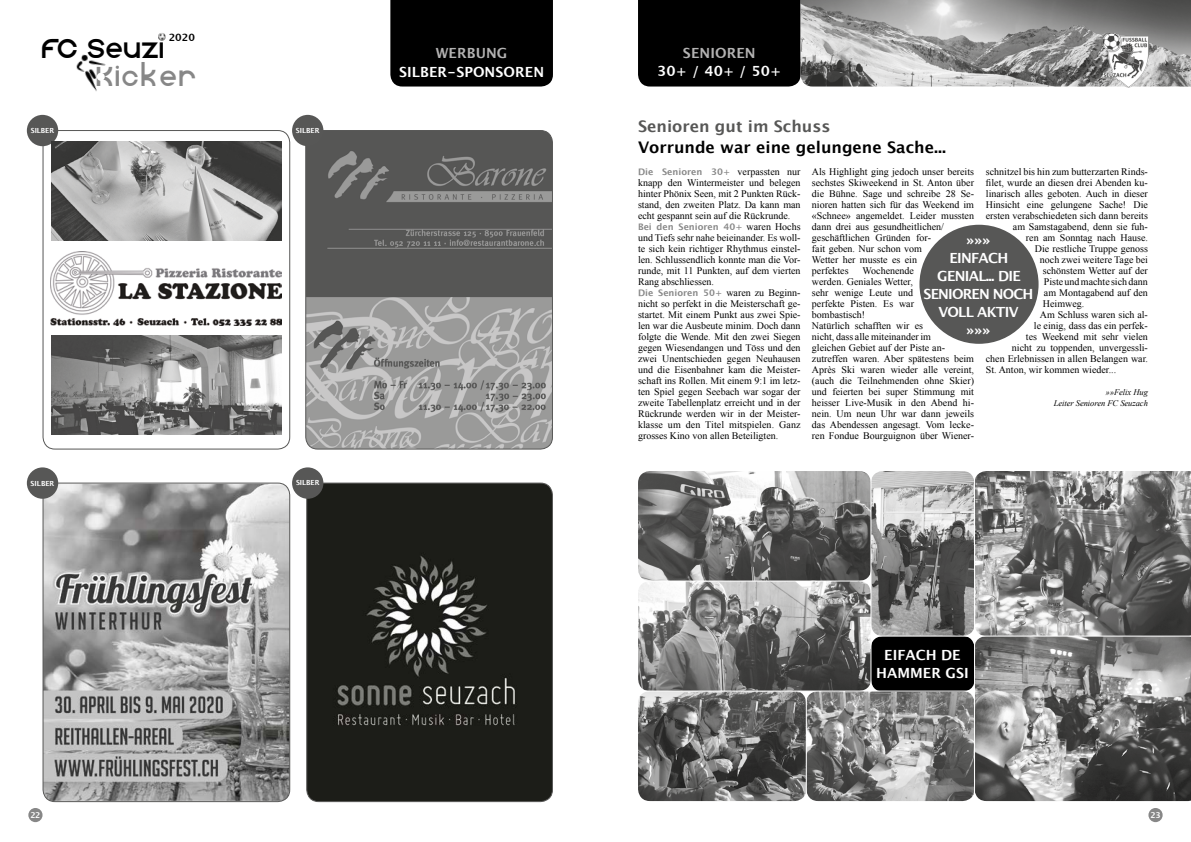
<style>
.page{position:relative;width:1191px;height:842px;background:#fff}
.page>*{position:absolute;margin:0;border:0;box-sizing:border-box;transform-origin:0 0}
.t1{font:35.4px "faucet";color:#000}
.t2{font:35.4px "faucet";letter-spacing:.04em;color:#878787}
.t3{font:700 16px "Lucida Grande";color:#000}
.t4{font:700 16px "Lucida Grande";color:#575756}
.t5{font:700 14px/18px "Lucida Grande";letter-spacing:-.05em;color:#fff;text-align:center}
.t6{font:700 14px/18px "Lucida Grande";color:#fff;text-align:center}
.t7{font:700 14px "Lucida Grande";letter-spacing:.005em;color:#fff}
.t8{font:700 14px "Lucida Grande";letter-spacing:.005em;color:#b3b2b2}
.t9{font:10px/11px "Times New Roman";color:#000;text-align:justify}
.t10{font:700 10px "Lucida Grande";color:#000}
.t11{font:700 9px "Lucida Grande";color:#878787}
.t12{font:italic 8.5px/11px "Times New Roman";letter-spacing:-.005em;color:#000;text-align:right}
.t13{font:700 8px "Lucida Grande";color:#fff}
.t14{font:700 7px "Lucida Grande";letter-spacing:-.005em;color:#fff}
.s1{font-family:"Times New Roman";font-weight:400;font-size:10px;color:#000}
</style>
<div class="page">
<div style="left:390px;top:0;width:163px;height:87px;background:#000"></div>
<div style="left:638px;top:0;width:162px;height:87px;background:#000"></div>
<img style="left:76px;top:54px;width:30px;height:37px">
<svg style="left:158px;top:33px;width:8px;height:8px"></svg>
<div style="left:97px;top:73px;width:8px;height:8px;background:#fff;border-radius:50%"></div>
<img style="left:638px;top:471px;width:232px;height:219px">
<img style="left:638px;top:691px;width:336px;height:110px">
<img style="left:975px;top:471px;width:216px;height:330px">
<img style="left:800px;top:0;width:391px;height:87px">
<img style="left:871px;top:471px;width:103px;height:165px">
<div style="left:871px;top:636px;width:103px;height:56px;background:#000;border-radius:12px"></div>
<div style="left:1148px;top:808px;width:14px;height:14px;background:#878787;border-radius:50%"></div>
<div style="left:28px;top:808px;width:15px;height:14px;background:#878787;border-radius:50%"></div>
<img style="left:308px;top:483px;width:244px;height:319px">
<div style="left:306px;top:483px;width:247px;height:319px;border:1px solid #575756;border-radius:12px"></div>
<img style="left:50px;top:252px;width:231px;height:73px">
<div style="left:43px;top:130px;width:247px;height:320px;border:1px solid #575756;border-radius:12px"></div>
<img style="left:307px;top:131px;width:244px;height:317px">
<div style="left:305px;top:130px;width:248px;height:320px;border:1px solid #575756;border-radius:12px"></div>
<div style="left:27px;top:115px;width:31px;height:31px;background:#575756;border-radius:50%"></div>
<div style="left:292px;top:467px;width:31px;height:32px;background:#575756;border-radius:50%"></div>
<img style="left:51px;top:142px;width:231px;height:99px">
<img style="left:51px;top:335px;width:231px;height:99px">
<hr style="left:636px;top:690px;width:336px;height:1px;background:#fff">
<hr style="left:873px;top:636px;width:318px;height:1px;background:#fff">
<hr style="left:636px;top:580px;width:232px;height:1px;background:#fff">
<hr style="left:805px;top:692px;width:1px;height:109px;background:#fff">
<div style="left:919px;top:225px;width:119px;height:119px;background:#575756;border-radius:50%"></div>
<div style="left:292px;top:115px;width:31px;height:31px;background:#575756;border-radius:50%"></div>
<img style="left:43px;top:484px;width:247px;height:317px">
<div style="left:43px;top:483px;width:247px;height:319px;border:1px solid #575756;border-radius:12px"></div>
<div style="left:27px;top:467px;width:31px;height:32px;background:#575756;border-radius:50%"></div>
<p class="t10" style="left:169px;top:29px;width:28px">2020</p>
<h1 class="t1" style="left:41px;top:26px;width:124px">FC Seuzi</h1>
<h1 class="t2" style="left:96px;top:54px;width:102px">Kicker</h1>
<p class="t14" style="left:31px;top:125px;width:25px">SILBER</p>
<p class="t14" style="left:31px;top:477px;width:25px">SILBER</p>
<p class="t14" style="left:296px;top:125px;width:25px">SILBER</p>
<h3 class="t8" style="left:436px;top:42px;width:73px">WERBUNG</h3>
<h3 class="t7" style="left:399px;top:60px;width:146px">SILBER-SPONSOREN</h3>
<p class="t14" style="left:296px;top:477px;width:25px">SILBER</p>
<h3 class="t8" style="left:683px;top:42px;width:74px">SENIOREN</h3>
<h3 class="t5" style="left:657px;top:62px;width:126px">30+ / 40+ / 50+</h3>
<h2 class="t4" style="left:638px;top:113px;width:194px">Senioren gut im Schuss</h2>
<h2 class="t3" style="left:638px;top:134px;width:309px">Vorrunde war eine gelungene Sache...</h2>
<p class="t11" style="left:638px;top:164px;width:164px">Die Senioren 30+ <span class="s1">verpassten nur</span></p>
<p class="t9" style="left:638px;top:177px;width:164px">knapp den Wintermeister und belegen hinter Phönix Seen, mit 2 Punkten Rück&shy;stand, den zweiten Platz. Da kann man echt gespannt sein auf die Rückrunde.</p>
<p class="t11" style="left:638px;top:219px;width:164px">Bei den Senioren 40+ <span class="s1">waren Hochs</span></p>
<p class="t9" style="left:638px;top:232px;width:164px">und Tiefs sehr nahe beieinander. Es woll&shy;te sich kein richtiger Rhythmus einstel&shy;len. Schlussendlich konnte man die Vor&shy;runde, mit 11 Punkten, auf dem vierten Rang abschliessen.</p>
<p class="t11" style="left:638px;top:285px;width:164px">Die Senioren 50+ <span class="s1">waren zu Beginn-</span></p>
<p class="t9" style="left:638px;top:298px;width:164px">nicht so perfekt in die Meisterschaft ge&shy;startet. Mit einem Punkt aus zwei Spie&shy;len war die Ausbeute minim. Doch dann folgte die Wende. Mit den zwei Siegen gegen Wiesendangen und Töss und den zwei Unentschieden gegen Neuhausen und die Eisenbahner kam die Meister&shy;schaft ins Rollen. Mit einem 9:1 im letz&shy;ten Spiel gegen Seebach war sogar der zweite Tabellenplatz erreicht und in der Rückrunde werden wir in der Meister&shy;klasse um den Titel mitspielen. Ganz grosses Kino von allen Beteiligten.</p>
<p class="t9" style="left:812px;top:166px;width:164px;text-align:left">Als Highlight ging jedoch unser bereits sechstes Skiweekend in St. Anton über die Bühne. Sage und schreibe 28 Se&shy;nioren hatten sich für das Weekend im «Schnee» angemeldet. Leider mussten dann drei aus gesundheitlichen/ geschäftlichen Gründen for-<br>fait geben. Nur schon vom<br>Wetter her musste es ein<br>perfektes</p>
<p class="t9" style="left:986px;top:166px;width:164px">schnitzel bis hin zum butterzarten Rinds-</p>
<p class="t9" style="left:986px;top:177px;width:163px">filet, wurde an diesen drei Abenden ku-</p>
<p class="t9" style="left:986px;top:188px;width:163px">linarisch alles geboten. Auch in dieser</p>
<p class="t9" style="left:986px;top:199px;width:164px">Hinsicht eine gelungene Sache! Die</p>
<p class="t9" style="left:986px;top:210px;width:164px">ersten verabschiedeten sich dann bereits</p>
<p class="t9" style="left:1013px;top:221px;width:137px">am Samstagabend, denn sie fuh-</p>
<p class="t9" style="left:1026px;top:232px;width:124px">ren am Sonntag nach Hause.</p>
<p class="t9" style="left:1035px;top:243px;width:114px">Die restliche Truppe genoss</p>
<p class="t9" style="left:1040px;top:254px;width:109px">noch zwei weitere Tage bei</p>
<p class="t9" style="left:1043px;top:265px;width:107px">schönstem Wetter auf der</p>
<p class="t9" style="left:1044px;top:276px;width:105px">Piste und machte sich dann</p>
<p class="t9" style="left:1044px;top:287px;width:106px">am Montagabend auf den</p>
<p class="t9" style="left:1043px;top:298px;width:43px">Heimweg.</p>
<p class="t9" style="left:1040px;top:309px;width:110px">Am Schluss waren sich al-</p>
<p class="t9" style="left:1034px;top:320px;width:116px">le einig, dass das ein perfek-</p>
<p class="t9" style="left:1026px;top:331px;width:124px">tes Weekend mit sehr vielen</p>
<p class="t9" style="left:1012px;top:342px;width:138px">nicht zu toppenden, unvergessli-</p>
<p class="t9" style="left:986px;top:353px;width:164px">chen Erlebnissen in allen Belangen war.</p>
<p class="t9" style="left:986px;top:364px;width:132px">St. Anton, wir kommen wieder...</p>
<p class="t12" style="left:1053px;top:386px;width:96px">»»Felix Hug<br>Leiter Senioren FC Seuzach</p>
<h3 class="t5" style="left:923px;top:231px;width:111px">»»»<br>EINFACH<br>GENIAL... DIE<br>SENIOREN NOCH<br>VOLL AKTIV<br>»»»</h3>
<p class="t9" style="left:812px;top:265px;width:164px;text-align:left;text-indent:51px">Wochenende<br>werden. Geniales Wetter,<br>sehr wenige Leute und<br>perfekte Pisten. Es war<br>bombastisch!<br>Natürlich schafften wir es<br>nicht, dass alle miteinander im<br>gleichen Gebiet auf der Piste an&shy;zutreffen waren. Aber spätestens beim<br>Après Ski waren wieder alle vereint, (auch die Teilnehmenden ohne Skier) und feierten bei super Stimmung mit heisser Live-Musik in den Abend hi&shy;nein. Um neun Uhr war dann jeweils das Abendessen angesagt. Vom lecke&shy;ren Fondue Bourguignon über Wiener-</p>
<h3 class="t6" style="left:876px;top:646px;width:94px">EIFACH DE<br>HAMMER GSI</h3>
<p class="t13" style="left:30px;top:809px;width:12px">22</p>
<p class="t13" style="left:1150px;top:809px;width:12px">23</p>
</div>
